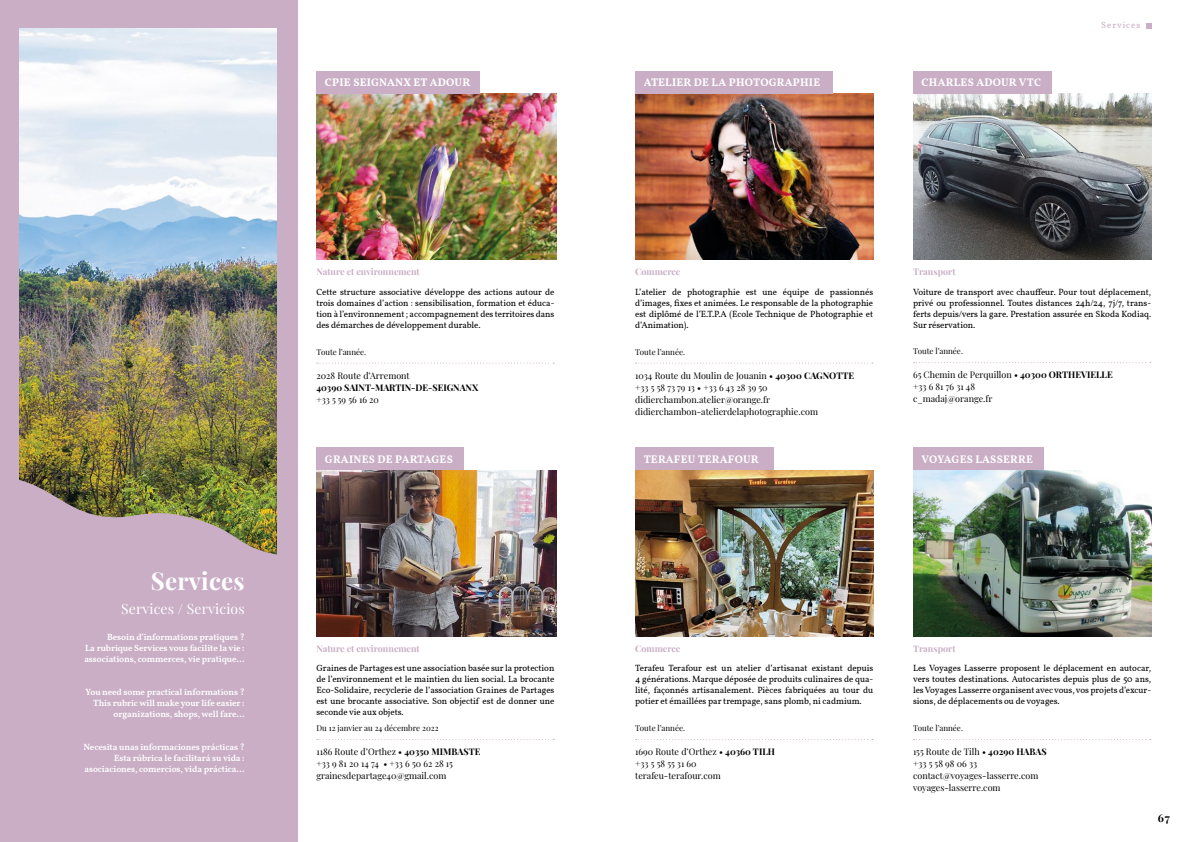
<style>
.page{position:relative;width:1191px;height:842px;background:#fff}
.page>*{position:absolute;margin:0;border:0;box-sizing:border-box;transform-origin:0 0}
.t1{font:700 24px "Playfair Display";letter-spacing:.01em;color:#fff}
.t2{font:14px "Playfair Display";letter-spacing:.01em;color:#fff}
.t3{font:700 11px "Vollkorn";letter-spacing:.02em;color:#fff}
.t4{font:700 11px "Playfair Display";color:#000}
.t5{font:9px/11px "Vollkorn";letter-spacing:-.005em;color:#000;text-align:justify}
.t6{font:9px/12px "Playfair Display";color:#000}
.t7{font:600 9px/11px "Vollkorn";letter-spacing:-.01em;color:#fff;text-align:right}
.t8{font:700 9px "Playfair Display";color:#c9aec5}
.t9{font:700 9px "Playfair Display";color:#000}
.t10{font:9px "Vollkorn";letter-spacing:.1em;color:#c9aec5}
.t11{font:8px "Playfair Display";color:#000}
.s1{font-weight:700}
</style>
<div class="page">
<div style="left:0;top:0;width:298px;height:842px;background:#c9aec5"></div>
<img style="left:20px;top:28px;width:257px;height:450px">
<img style="left:19px;top:478px;width:258px;height:77px">
<img style="left:913px;top:470px;width:238px;height:166px">
<img style="left:635px;top:470px;width:238px;height:166px">
<img style="left:316px;top:470px;width:240px;height:166px">
<img style="left:635px;top:94px;width:238px;height:165px">
<img style="left:913px;top:94px;width:238px;height:165px">
<img style="left:316px;top:94px;width:240px;height:165px">
<div style="left:913px;top:448px;width:131px;height:22px;background:#c9aec5"></div>
<div style="left:635px;top:71px;width:198px;height:23px;background:#c9aec5"></div>
<svg style="left:635px;top:363px;width:238px;height:1px"></svg>
<div style="left:635px;top:448px;width:139px;height:22px;background:#c9aec5"></div>
<svg style="left:635px;top:739px;width:238px;height:1px"></svg>
<svg style="left:913px;top:739px;width:237px;height:1px"></svg>
<div style="left:913px;top:71px;width:138px;height:23px;background:#c9aec5"></div>
<svg style="left:913px;top:362px;width:237px;height:1px"></svg>
<div style="left:316px;top:448px;width:147px;height:22px;background:#c9aec5"></div>
<svg style="left:317px;top:739px;width:237px;height:1px"></svg>
<div style="left:316px;top:71px;width:164px;height:23px;background:#c9aec5"></div>
<svg style="left:317px;top:363px;width:237px;height:1px"></svg>
<svg style="left:1146px;top:23px;width:5px;height:5px"></svg>
<p class="t3" style="left:325px;top:74px;width:147px">CPIE SEIGNANX ET ADOUR</p>
<h1 class="t1" style="left:151px;top:563px;width:95px">Services</h1>
<h2 class="t2" style="left:121px;top:598px;width:125px">Services / Servicios</h2>
<p class="t7" style="left:84px;top:631px;width:162px;text-align:justify;text-indent:23px">Besoin d’informations pratiques ?<br>La rubrique Services vous facilite la vie : associations, commerces, vie pratique…</p>
<p class="t7" style="left:86px;top:686px;width:161px">You need some practical informations ?<br>This rubric will make your life easier : organizations, shops, well fare…</p>
<p class="t7" style="left:83px;top:741px;width:163px">Necesita unas informaciones prácticas ?<br>Esta rúbrica le facilitará su vida : asociaciones, comercios, vida práctica…</p>
<p class="t8" style="left:316px;top:265px;width:105px">Nature et environnement</p>
<p class="t5" style="left:316px;top:286px;width:239px">Cette structure associative développe des actions autour de trois domaines d’action : sensibilisation, formation et éduca&shy;tion à l’environnement ; accompagnement des territoires dans des démarches de développement durable.</p>
<p class="t11" style="left:316px;top:346px;width:51px">Toute l’année.</p>
<p class="t6" style="left:316px;top:368px;width:95px">2028 Route d’Arremont</p>
<p class="t9" style="left:316px;top:380px;width:163px">40390 SAINT-MARTIN-DE-SEIGNANX</p>
<p class="t6" style="left:316px;top:392px;width:64px">+33 5 59 56 16 20</p>
<p class="t3" style="left:325px;top:451px;width:129px">GRAINES DE PARTAGES</p>
<p class="t8" style="left:316px;top:641px;width:105px">Nature et environnement</p>
<p class="t5" style="left:316px;top:662px;width:239px">Graines de Partages est une association basée sur la protection de l’environnement et le maintien du lien social. La brocante Eco-Solidaire, recyclerie de l’association Graines de Partages est une brocante associative. Son objectif est de donner une seconde vie aux objets.</p>
<p class="t11" style="left:316px;top:722px;width:124px">Du 12 janvier au 24 décembre 2022</p>
<p class="t6" style="left:316px;top:745px;width:166px">1186 Route d’Orthez • <span class="s1">40350 MIMBASTE </span>+33 9 81 20 14 74 • +33 6 50 62 28 15 grainesdepartage40@gmail.com</p>
<p class="t3" style="left:644px;top:74px;width:178px">ATELIER DE LA PHOTOGRAPHIE</p>
<p class="t3" style="left:921px;top:74px;width:121px">CHARLES ADOUR VTC</p>
<p class="t10" style="left:1101px;top:19px;width:40px">Services</p>
<p class="t8" style="left:635px;top:265px;width:47px">Commerce</p>
<p class="t8" style="left:913px;top:264px;width:44px">Transport</p>
<p class="t5" style="left:635px;top:286px;width:239px">L’atelier de photographie est une équipe de passionnés d’images, fixes et animées. Le responsable de la photographie est diplômé de l’E.T.P.A (Ecole Technique de Photographie et d’Animation).</p>
<p class="t5" style="left:913px;top:286px;width:239px">Voiture de transport avec chauffeur. Pour tout déplacement, privé ou professionnel. Toutes distances 24h/24, 7j/7, trans&shy;ferts depuis/vers la gare. Prestation assurée en Skoda Kodiaq.<br>Sur réservation.</p>
<p class="t11" style="left:635px;top:346px;width:51px">Toute l’année.</p>
<p class="t6" style="left:635px;top:368px;width:220px">1034 Route du Moulin de Jouanin • <span class="s1">40300 CAGNOTTE </span>+33 5 58 73 79 13 • +33 6 43 28 39 50 didierchambon.atelier@orange.fr didierchambon-atelierdelaphotographie.com</p>
<p class="t11" style="left:913px;top:345px;width:51px">Toute l’année.</p>
<p class="t6" style="left:913px;top:368px;width:201px">65 Chemin de Perquillon • <span class="s1">40300 ORTHEVIELLE </span>+33 6 81 76 31 48<br>c_madaj@orange.fr</p>
<p class="t3" style="left:644px;top:451px;width:116px">TERAFEU TERAFOUR</p>
<p class="t3" style="left:921px;top:451px;width:113px">VOYAGES LASSERRE</p>
<p class="t8" style="left:635px;top:641px;width:47px">Commerce</p>
<p class="t5" style="left:635px;top:662px;width:239px">Terafeu Terafour est un atelier d’artisanat existant depuis 4 générations. Marque déposée de produits culinaires de qua&shy;lité, façonnés artisanalement. Pièces fabriquées au tour du potier et émaillées par trempage, sans plomb, ni cadmium.</p>
<p class="t11" style="left:635px;top:722px;width:51px">Toute l’année.</p>
<p class="t6" style="left:635px;top:745px;width:141px">1690 Route d’Orthez • <span class="s1">40360 TILH </span>+33 5 58 55 31 60 terafeu-terafour.com</p>
<p class="t8" style="left:913px;top:641px;width:44px">Transport</p>
<p class="t5" style="left:913px;top:662px;width:239px">Les Voyages Lasserre proposent le déplacement en autocar, vers toutes destinations. Autocaristes depuis plus de 50 ans, les Voyages Lasserre organisent avec vous, vos projets d’excur&shy;sions, de déplacements ou de voyages.</p>
<p class="t11" style="left:913px;top:722px;width:51px">Toute l’année.</p>
<p class="t6" style="left:913px;top:745px;width:135px">155 Route de Tilh • <span class="s1">40290 HABAS </span>+33 5 58 98 06 33 contact@voyages-lasserre.com voyages-lasserre.com</p>
<p class="t4" style="left:1157px;top:809px;width:14px">67</p>
</div>
